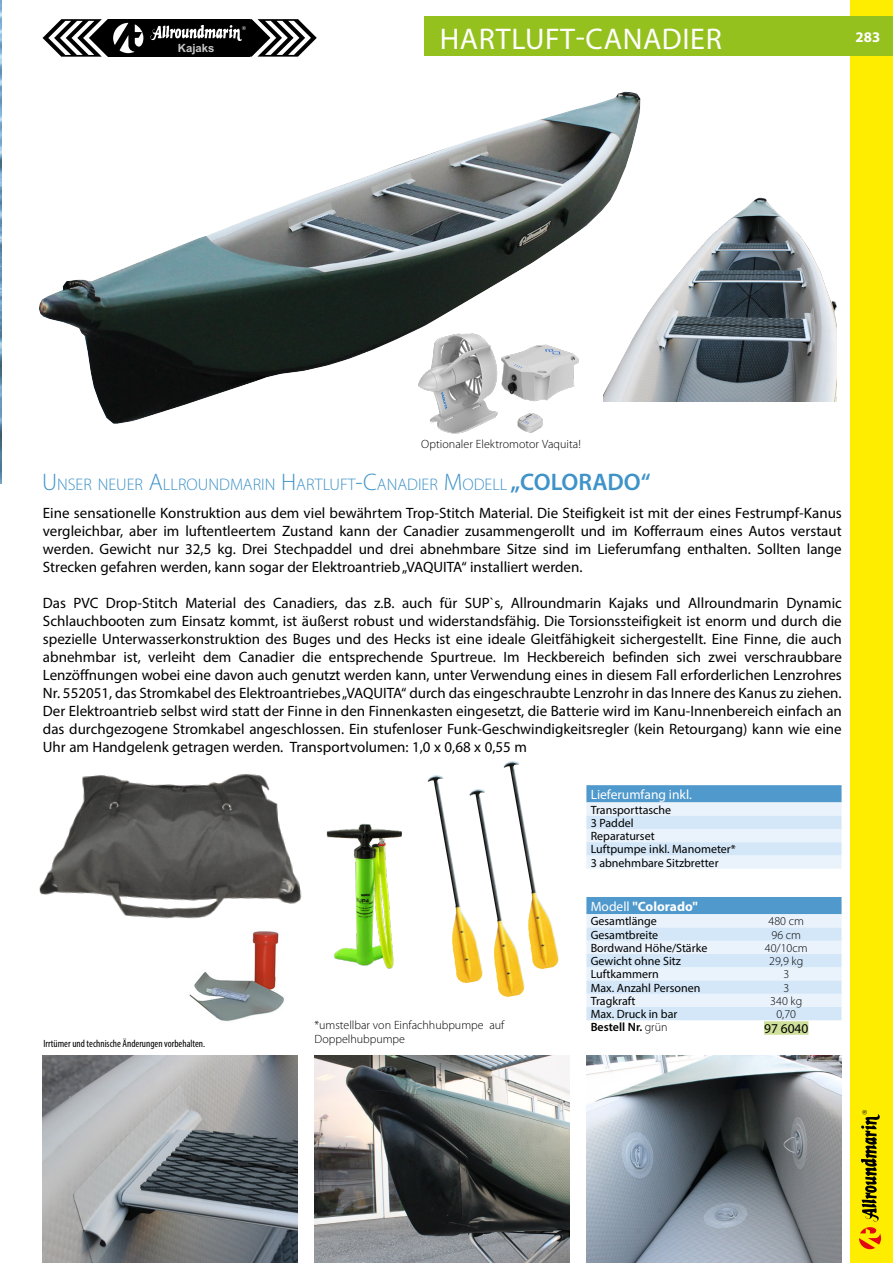
<style>
.page{position:relative;width:893px;height:1263px;background:#fff}
.page>*{position:absolute;margin:0;border:0;box-sizing:border-box;transform-origin:0 0}
.t1{font:30px "Myriad Pro";letter-spacing:.02em;color:#fff}
.t2{font:600 24px "Myriad Pro";color:#3f93c8}
.t3{font:300 16.8px "Myriad Pro";color:#3f93c8}
.t4{font:15px/18px "Myriad Pro";color:#000;text-align:justify}
.t5{font:700 14.85px "Myriad Pro";color:#fff}
.t6{font:13.5px "Myriad Pro";color:#fff}
.t7{font:700 13.5px "Myriad Pro";color:#fff}
.t8{font:13.5px "Myriad Pro";color:#000}
.t9{font:12px/13.2px "Myriad Pro";color:#000}
.t10{font:300 12px/14.4px "Myriad Pro";color:#000}
.t11{font:600 12px "Myriad Pro";color:#000}
.t12{font:700 11.4px "Arial";color:#c6c6c6}
.t13{font:condensed 10.5px "Myriad Pro";color:#000}
.s1{font-size:24px}
.s2{font-weight:600;font-size:24px}
.s3{font-weight:400}
.s4{font-weight:300}
</style>
<div class="page">
<img style="left:0;top:0;width:1px;height:484px">
<div style="left:110px;top:19px;width:140px;height:37px;background:#000"></div>
<svg style="left:43px;top:19px;width:100px;height:38px"></svg>
<svg style="left:150px;top:19px;width:167px;height:38px"></svg>
<svg style="left:586px;top:785px;width:255px;height:84px;background:#c4ddf1"></svg>
<img style="left:39px;top:91px;width:618px;height:333px">
<img style="left:603px;top:165px;width:233px;height:236px">
<svg style="left:586px;top:897px;width:255px;height:123px;background:#cbe1f3"></svg>
<div style="left:764px;top:1021px;width:44px;height:14px;background:#cfe09b"></div>
<img style="left:42px;top:1055px;width:256px;height:208px">
<img style="left:315px;top:1055px;width:255px;height:208px">
<img style="left:587px;top:1055px;width:255px;height:208px">
<img style="left:326px;top:823px;width:76px;height:146px">
<img style="left:189px;top:931px;width:95px;height:91px">
<img style="left:39px;top:774px;width:263px;height:145px">
<img style="left:427px;top:775px;width:52px;height:208px">
<img style="left:469px;top:789px;width:56px;height:208px">
<img style="left:503px;top:761px;width:56px;height:208px">
<img style="left:414px;top:330px;width:169px;height:104px">
<div style="left:850px;top:0;width:43px;height:1263px;background:#ffed00"></div>
<svg style="left:859px;top:1110px;width:22px;height:139px"></svg>
<div style="left:424px;top:16px;width:469px;height:40px;background:#95c11f"></div>
<p class="t12" style="left:178px;top:40px;width:38px">Kajaks</p>
<h1 class="t1" style="left:440px;top:20px;width:284px">HARTLUFT-CANADIER</h1>
<p class="t5" style="left:856px;top:27px;width:26px">283</p>
<p class="t10" style="left:421px;top:436px;width:161px">Optionaler Elektromotor Vaquita!</p>
<p class="t3" style="left:42px;top:474px;width:507px"><span class="s1">U</span>NSER NEU ER <span class="s1">A</span>LLROU NDMARIN <span class="s1">H</span>ARTLU FT<span class="s1">-C</span>ANADIER <span class="s1">M</span>ODELL <span class="s2">„COLOR</span></p>
<h2 class="t2" style="left:592px;top:467px;width:60px">ADO“</h2>
<p class="t4" style="left:43px;top:504px;width:800px">Eine sensationelle Konstruktion aus dem viel bewährtem Trop-Stitch Material. Die Steifigkeit ist mit der eines Festrumpf-Kanus vergleichbar, aber im luftentleertem Zustand kann der Canadier zusammengerollt und im Kofferraum eines Autos verstaut werden. Gewicht nur 32,5 kg. Drei Stechpaddel und drei abnehmbare Sitze sind im Lieferumfang enthalten. Sollten lange Strecken gefahren werden, kann sogar der Elektroantrieb „VAQUITA“ installiert werden.</p>
<p class="t4" style="left:43px;top:594px;width:800px">Das PVC Drop-Stitch Material des Canadiers, das z.B. auch für SUP`s, Allroundmarin Kajaks und Allroundmarin Dynamic Schlauchbooten zum Einsatz kommt, ist äußerst robust und widerstandsfähig. Die Torsionssteifigkeit ist enorm und durch die spezielle Unterwasserkonstruktion des Buges und des Hecks ist eine ideale Gleitfähigkeit sichergestellt. Eine Finne, die auch abnehmbar ist, verleiht dem Canadier die entsprechende Spurtreue. Im Heckbereich befinden sich zwei verschraubbare Lenzöffnungen wobei eine davon auch genutzt werden kann, unter Verwendung eines in diesem Fall erforderlichen Lenzrohres Nr. 552051, das Stromkabel des Elektroantriebes „VAQUITA“ durch das eingeschraubte Lenzrohr in das Innere des Kanus zu ziehen.<br>Der Elektroantrieb selbst wird statt der Finne in den Finnenkasten eingesetzt, die Batterie wird im Kanu-Innenbereich einfach an das durchgezogene Stromkabel angeschlossen. Ein stufenloser Funk-Geschwindigkeitsregler (kein Retourgang) kann wie eine Uhr am Handgelenk getragen werden. Transportvolumen: 1,0 x 0,68 x 0,55 m</p>
<p class="t6" style="left:591px;top:786px;width:103px">Lieferumfang inkl.</p>
<p class="t9" style="left:591px;top:803px;width:147px">Transporttasche<br>3 Paddel<br>Reparaturset<br>Luftpumpe inkl. Manometer*<br>3 abnehmbare Sitzbretter</p>
<p class="t13" style="left:43px;top:1037px;width:163px">Irrtümer und technische Änderungen vorbehalten.</p>
<p class="t10" style="left:315px;top:1018px;width:191px">*umstellbar von Einfachhubpumpe auf<br>Doppelhubpumpe</p>
<p class="t7" style="left:591px;top:897px;width:109px"><span class="s3">Modell</span> "Colorado"</p>
<p class="t9" style="left:591px;top:914px;width:68px">Gesamtlänge</p>
<p class="t10" style="left:769px;top:914px;width:37px">480 cm</p>
<p class="t9" style="left:591px;top:928px;width:69px">Gesamtbreite</p>
<p class="t10" style="left:771px;top:927px;width:31px">96 cm</p>
<p class="t9" style="left:591px;top:941px;width:118px">Bordwand Höhe/Stärke</p>
<p class="t10" style="left:765px;top:940px;width:44px">40/10cm</p>
<p class="t9" style="left:591px;top:954px;width:92px">Gewicht ohne Sitz</p>
<p class="t10" style="left:769px;top:954px;width:36px">29,9 kg</p>
<p class="t9" style="left:591px;top:967px;width:69px">Luftkammern</p>
<p class="t10" style="left:783px;top:967px;width:7px">3</p>
<p class="t9" style="left:591px;top:981px;width:111px">Max. Anzahl Personen</p>
<p class="t10" style="left:783px;top:980px;width:7px">3</p>
<p class="t9" style="left:591px;top:994px;width:46px">Tragkraft</p>
<p class="t10" style="left:770px;top:993px;width:33px">340 kg</p>
<p class="t9" style="left:591px;top:1007px;width:88px">Max. Druck in bar</p>
<p class="t10" style="left:776px;top:1007px;width:21px">0,70</p>
<p class="t11" style="left:591px;top:1020px;width:78px">Bestell Nr. <span class="s4">grün</span></p>
<p class="t8" style="left:764px;top:1020px;width:46px">97 6040</p>
</div>
